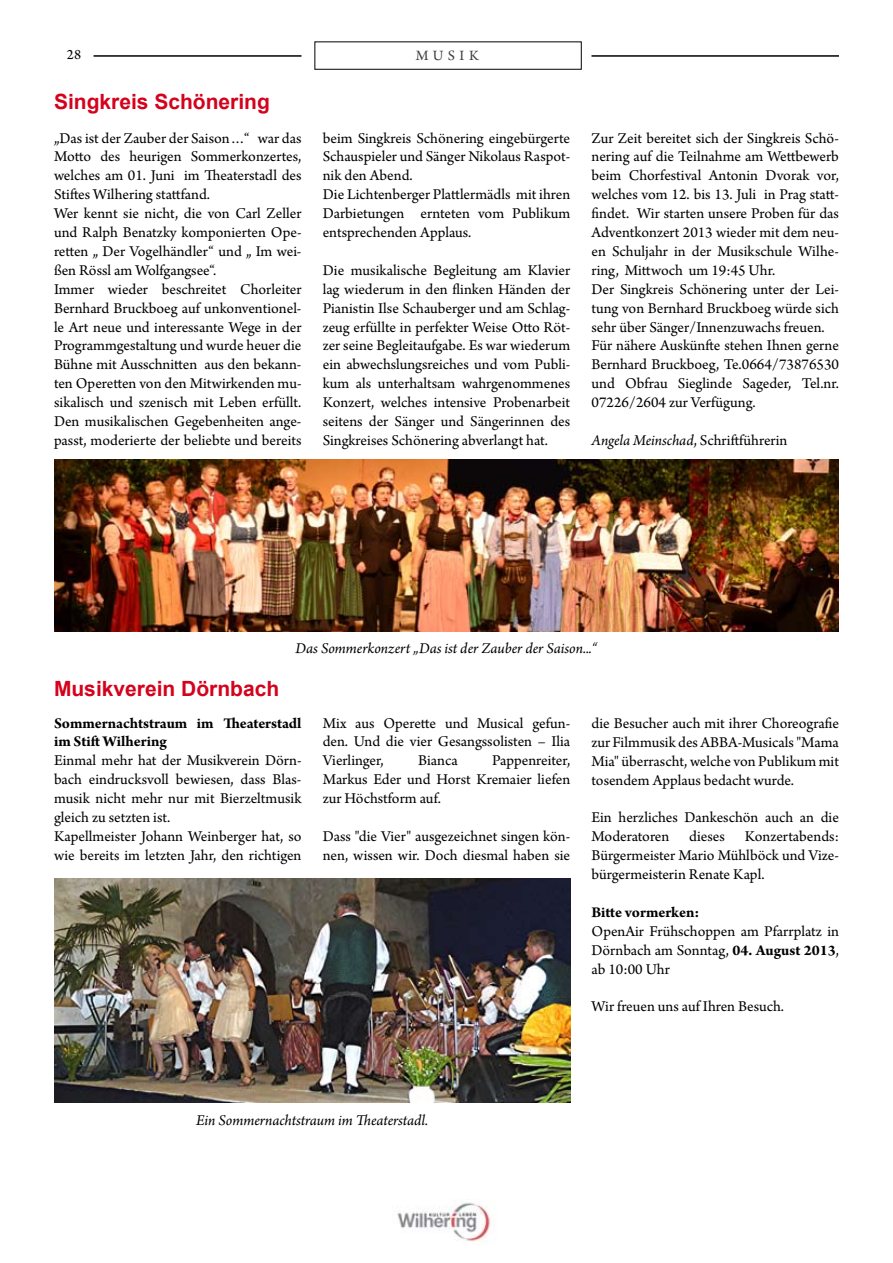
<style>
.page{position:relative;width:893px;height:1263px;background:#fff}
.page>*{position:absolute;margin:0;border:0;box-sizing:border-box;transform-origin:0 0}
.t1{font:700 21px "Arial";color:#d4021d}
.t2{font:15.75px/18.9px "Arno Pro";color:#000}
.t3{font:italic 15.75px "Arno Pro";letter-spacing:-.005em;color:#000}
.t4{font:700 15.75px/18.9px "Arno Pro";letter-spacing:-.005em;color:#000}
.t5{font:15px "Arno Pro";letter-spacing:.295em;color:#3e3e40}
.t6{font:15px "Arno Pro";color:#000}
.s1{font-style:italic}
.s2{font-weight:700}
</style>
<div class="page">
<img style="left:397px;top:1202px;width:93px;height:40px">
<hr style="left:591px;top:55px;width:248px;height:2px;background:#000">
<hr style="left:94px;top:55px;width:207px;height:2px;background:#000">
<img style="left:54px;top:878px;width:516px;height:224px">
<img style="left:54px;top:460px;width:785px;height:171px">
<p class="t6" style="left:67px;top:46px;width:16px">28</p>
<p class="t5" style="left:416px;top:47px;width:64px">MUSIK</p>
<h1 class="t1" style="left:54px;top:87px;width:217px">Singkreis Schönering</h1>
<p class="t2" style="left:54px;top:129px;width:249px">„Das ist der Zauber der Saison…“ war das Motto des heurigen Sommerkonzertes, welches am 01. Juni im Theaterstadl des Stiftes Wilhering stattfand.<br>Wer kennt sie nicht, die von Carl Zeller und Ralph Benatzky komponierten Ope&shy;retten „ Der Vogelhändler“ und „ Im wei&shy;ßen Rössl am Wolfgangsee“.<br>Immer wieder beschreitet Chorleiter Bernhard Bruckboeg auf unkonventionel&shy;le Art neue und interessante Wege in der Programmgestaltung und wurde heuer die Bühne mit Ausschnitten aus den bekann&shy;ten Operetten von den Mitwirkenden mu&shy;sikalisch und szenisch mit Leben erfüllt.<br>Den musikalischen Gegebenheiten ange&shy;passt, moderierte der beliebte und bereits</p>
<p class="t2" style="left:323px;top:129px;width:249px">beim Singkreis Schönering eingebürgerte Schauspieler und Sänger Nikolaus Raspot&shy;nik den Abend.<br>Die Lichtenberger Plattlermädls mit ihren Darbietungen ernteten vom Publikum entsprechenden Applaus.</p>
<p class="t2" style="left:323px;top:261px;width:249px;text-align:justify">Die musikalische Begleitung am Klavier lag wiederum in den flinken Händen der Pianistin Ilse Schauberger und am Schlag&shy;zeug erfüllte in perfekter Weise Otto Röt&shy;zer seine Begleitaufgabe. Es war wiederum ein abwechslungsreiches und vom Publi&shy;kum als unterhaltsam wahrgenommenes Konzert, welches intensive Probenarbeit seitens der Sänger und Sängerinnen des Singkreises Schönering abverlangt hat.</p>
<p class="t2" style="left:591px;top:129px;width:249px">Zur Zeit bereitet sich der Singkreis Schö&shy;nering auf die Teilnahme am Wettbewerb beim Chorfestival Antonin Dvorak vor, welches vom 12. bis 13. Juli in Prag statt&shy;findet. Wir starten unsere Proben für das Adventkonzert 2013 wieder mit dem neu&shy;en Schuljahr in der Musikschule Wilhe&shy;ring, Mittwoch um 19:45 Uhr.<br>Der Singkreis Schönering unter der Lei&shy;tung von Bernhard Bruckboeg würde sich sehr über Sänger/Innenzuwachs freuen.<br>Für nähere Auskünfte stehen Ihnen gerne Bernhard Bruckboeg, Te.0664/73876530 und Obfrau Sieglinde Sageder, Tel.nr.<br>07226/2604 zur Verfügung.</p>
<p class="t2" style="left:591px;top:432px;width:197px"><span class="s1">Angela Meinschad</span>, Schriftführerin</p>
<h1 class="t1" style="left:54px;top:674px;width:227px">Musikverein Dörnbach</h1>
<p class="t3" style="left:296px;top:639px;width:303px">Das Sommerkonzert „Das ist der Zauber der Saison...“</p>
<p class="t4" style="left:54px;top:714px;width:249px">Sommernachtstraum im Theaterstadl im Stift Wilhering</p>
<p class="t2" style="left:54px;top:752px;width:249px">Einmal mehr hat der Musikverein Dörn&shy;bach eindrucksvoll bewiesen, dass Blas&shy;musik nicht mehr nur mit Bierzeltmusik gleich zu setzten ist.<br>Kapellmeister Johann Weinberger hat, so wie bereits im letzten Jahr, den richtigen</p>
<p class="t2" style="left:323px;top:714px;width:249px;text-align:justify">Mix aus Operette und Musical gefun&shy;den. Und die vier Gesangssolisten – Ilia Vierlinger,</p>
<p class="t2" style="left:323px;top:752px;width:249px;text-align:justify;text-indent:169px">Pappenreiter, Markus Eder und Horst Kremaier liefen zur Höchstform auf.</p>
<p class="t2" style="left:323px;top:828px;width:249px">Dass "die Vier" ausgezeichnet singen kön&shy;nen, wissen wir. Doch diesmal haben sie</p>
<p class="t2" style="left:418px;top:752px;width:41px">Bianca</p>
<p class="t2" style="left:591px;top:714px;width:249px;text-align:justify">die Besucher auch mit ihrer Choreografie zur Filmmusik des ABBA-Musicals "Mama Mia" überrascht, welche von Publikum mit tosendem Applaus bedacht wurde.</p>
<p class="t2" style="left:591px;top:809px;width:249px">Ein herzliches Dankeschön auch an die<br>Moderatoren</p>
<p class="t2" style="left:591px;top:828px;width:249px;text-align:justify;text-indent:153px">Konzertabends:<br>Bürgermeister Mario Mühlböck und Vize&shy;bürgermeisterin Renate Kapl.</p>
<p class="t4" style="left:591px;top:903px;width:109px">Bitte vormerken:</p>
<p class="t2" style="left:591px;top:922px;width:249px;text-align:justify">OpenAir Frühschoppen am Pfarrplatz in Dörnbach am Sonntag, <span class="s2">04. August 2013</span>, ab 10:00 Uhr</p>
<p class="t2" style="left:591px;top:998px;width:194px">Wir freuen uns auf Ihren Besuch.</p>
<p class="t2" style="left:689px;top:828px;width:37px">dieses</p>
<p class="t3" style="left:196px;top:1111px;width:233px">Ein Sommernachtstraum im Theaterstadl.</p>
</div>
